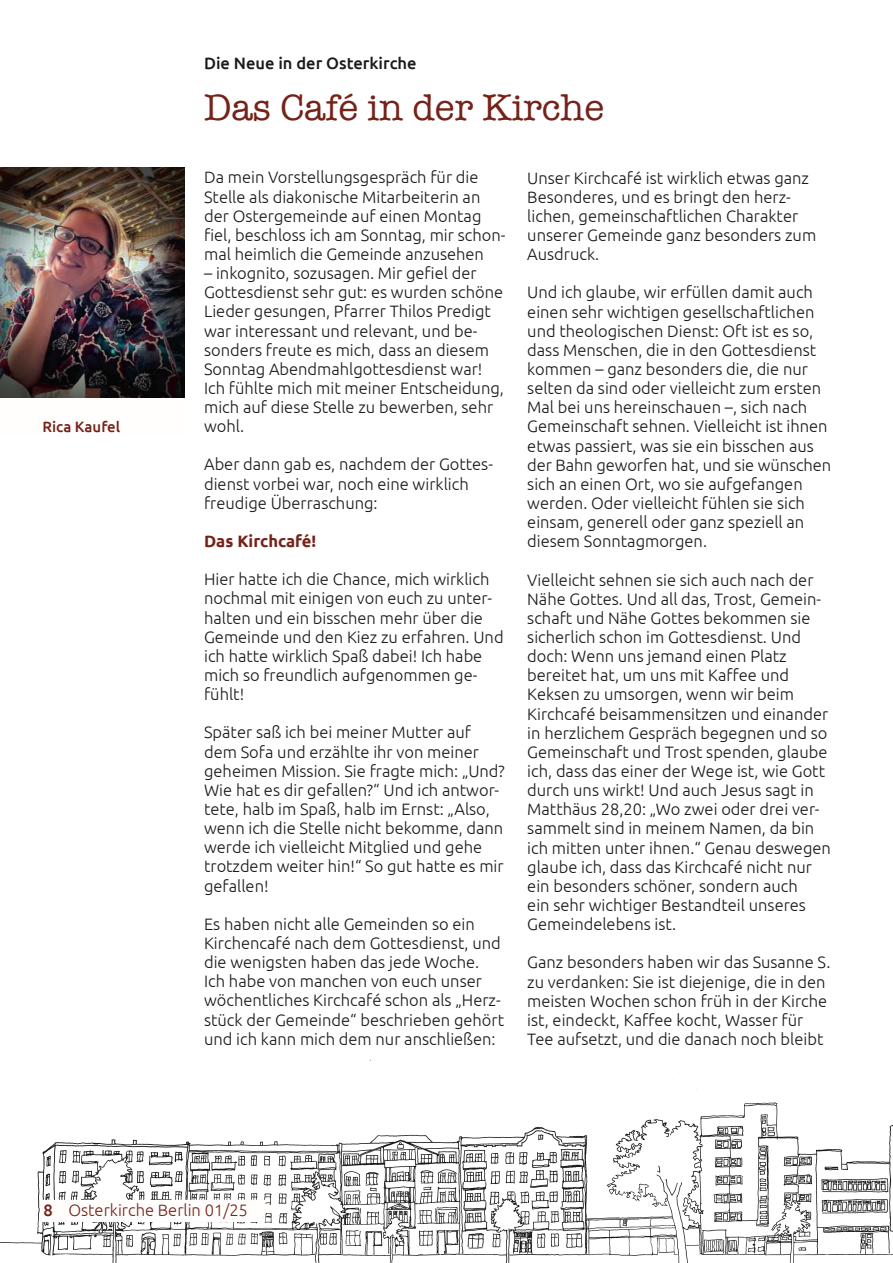
<style>
.page{position:relative;width:893px;height:1263px;background:#fff}
.page>*{position:absolute;margin:0;border:0;box-sizing:border-box;transform-origin:0 0}
.t1{font:37.5px "American Typewriter";color:#752219}
.t2{font:300 16.5px/19.2px "Ubuntu";color:#1a1818}
.t3{font:300 16.5px "Ubuntu";color:#752219}
.t4{font:500 16.5px "Ubuntu";color:#1a1818}
.t5{font:700 16.5px "Ubuntu";color:#752219}
.t6{font:500 15px "Ubuntu";color:#752219}
.s1{font-weight:500}
</style>
<div class="page">
<img style="left:0;top:1059px;width:893px;height:204px">
<svg style="left:40px;top:1199px;width:226px;height:24px"></svg>
<img style="left:0;top:168px;width:185px;height:230px">
<p class="t6" style="left:43px;top:418px;width:79px">Rica Kaufel</p>
<p class="t4" style="left:204px;top:53px;width:214px">Die Neue in der Osterkirche</p>
<h1 class="t1" style="left:204px;top:86px;width:402px">Das Café in der Kirche</h1>
<p class="t2" style="left:204px;top:168px;width:303px">Da mein Vorstellungsgespräch für die Stelle als diakonische Mitarbeiterin an der Ostergemeinde auf einen Montag fiel, beschloss ich am Sonntag, mir schon&shy;mal heimlich die Gemeinde anzusehen</p>
<p class="t2" style="left:204px;top:263px;width:301px">– inkognito, sozusagen. Mir gefiel der Gottesdienst sehr gut: es wurden schöne Lieder gesungen, Pfarrer Thilos Predigt war interessant und relevant, und be&shy;sonders freute es mich, dass an diesem Sonntag Abendmahlgottesdienst war!<br>Ich fühlte mich mit meiner Entscheidung, mich auf diese Stelle zu bewerben, sehr wohl.</p>
<p class="t2" style="left:204px;top:455px;width:290px">Aber dann gab es, nachdem der Gottes&shy;dienst vorbei war, noch eine wirklich freudige Überraschung:</p>
<p class="t5" style="left:204px;top:532px;width:114px">Das Kirchcafé!</p>
<p class="t2" style="left:204px;top:570px;width:301px">Hier hatte ich die Chance, mich wirklich nochmal mit einigen von euch zu unter&shy;halten und ein bisschen mehr über die Gemeinde und den Kiez zu erfahren. Und ich hatte wirklich Spaß dabei! Ich habe mich so freundlich aufgenommen ge&shy;fühlt!</p>
<p class="t2" style="left:204px;top:723px;width:302px">Später saß ich bei meiner Mutter auf dem Sofa und erzählte ihr von meiner geheimen Mission. Sie fragte mich: „Und?<br>Wie hat es dir gefallen?“ Und ich antwor&shy;tete, halb im Spaß, halb im Ernst: „Also, wenn ich die Stelle nicht bekomme, dann werde ich vielleicht Mitglied und gehe trotzdem weiter hin!“ So gut hatte es mir gefallen!</p>
<p class="t2" style="left:204px;top:914px;width:302px">Es haben nicht alle Gemeinden so ein Kirchencafé nach dem Gottesdienst, und die wenigsten haben das jede Woche.<br>Ich habe von manchen von euch unser wöchentliches Kirchcafé schon als „Herz&shy;stück der Gemeinde“ beschrieben gehört und ich kann mich dem nur anschließen:</p>
<p class="t2" style="left:527px;top:168px;width:290px">Unser Kirchcafé ist wirklich etwas ganz<br>Besonderes, und es bringt den herz&shy;lichen, gemeinschaftlichen Charakter unserer Gemeinde ganz besonders zum<br>Ausdruck.</p>
<p class="t2" style="left:527px;top:283px;width:305px">Und ich glaube, wir erfüllen damit auch einen sehr wichtigen gesellschaftlichen und theologischen Dienst: Oft ist es so, dass Menschen, die in den Gottesdienst kommen – ganz besonders die, die nur selten da sind oder vielleicht zum ersten Mal bei uns hereinschauen –, sich nach Gemeinschaft sehnen. Vielleicht ist ihnen etwas passiert, was sie ein bisschen aus der Bahn geworfen hat, und sie wünschen sich an einen Ort, wo sie aufgefangen werden. Oder vielleicht fühlen sie sich einsam, generell oder ganz speziell an diesem Sonntagmorgen.</p>
<p class="t2" style="left:527px;top:570px;width:305px">Vielleicht sehnen sie sich auch nach der Nähe Gottes. Und all das, Trost, Gemein&shy;schaft und Nähe Gottes bekommen sie sicherlich schon im Gottesdienst. Und doch: Wenn uns jemand einen Platz bereitet hat, um uns mit Kaffee und Keksen zu umsorgen, wenn wir beim Kirchcafé beisammensitzen und einander in herzlichem Gespräch begegnen und so Gemeinschaft und Trost spenden, glaube ich, dass das einer der Wege ist, wie Gott durch uns wirkt! Und auch Jesus sagt in Matthäus 28,20: „Wo zwei oder drei ver&shy;sammelt sind in meinem Namen, da bin ich mitten unter ihnen.“ Genau deswegen glaube ich, dass das Kirchcafé nicht nur ein besonders schöner, sondern auch<br>ein sehr wichtiger Bestandteil unseres Gemeindelebens ist.</p>
<p class="t2" style="left:527px;top:953px;width:305px">Ganz besonders haben wir das Susanne S. zu verdanken: Sie ist diejenige, die in den meisten Wochen schon früh in der Kirche ist, eindeckt, Kaffee kocht, Wasser für Tee aufsetzt, und die danach noch bleibt</p>
<p class="t3" style="left:44px;top:1201px;width:206px"><span class="s1">8</span> Osterkirche Berlin 01/25</p>
</div>
